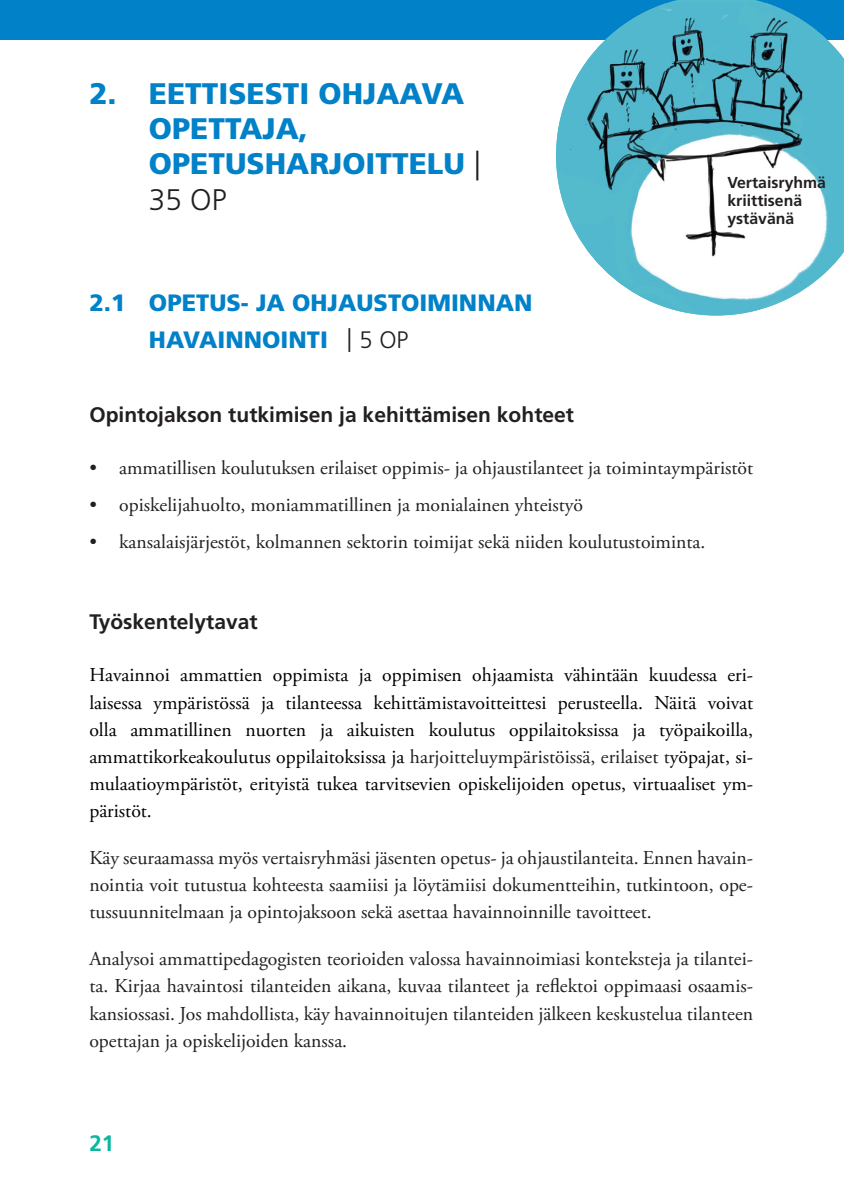
<style>
.page{position:relative;width:844px;height:1191px;background:#fff}
.page>*{position:absolute;margin:0;border:0;box-sizing:border-box;transform-origin:0 0}
.H1_numeroidut_SIN{font:900 29.75px/35.5px "Frutiger";color:#0081c8}
.H2_numeroidut_SIN{font:900 23.62px/36.8px "Frutiger";color:#0081c8}
.t1{font:700 22.4px "Frutiger";color:#09b89e}
.t2{font:700 21px "Frutiger";color:#231f20}
.P_leipä{font:19.6px/27.1px "Adobe Garamond Pro";color:#231f20;text-align:justify}
.P_leipä-2{font:19.6px/27.1px "Adobe Garamond Pro";color:#000;text-align:justify}
.t3{font:700 15.75px/18px "Frutiger";color:#231f20}
.s1{font-weight:300;color:#231f20}
.s2{font-weight:300;font-size:23.8px;color:#231f20}
.s3{color:#231f20}
</style>
<div class="page">
<div style="left:0;top:0;width:843px;height:40px;background:#0081c8"></div>
<img style="left:556px;top:3px;width:285px;height:312px">
<h1 class="H1_numeroidut_SIN" style="left:149px;top:75px;width:333px;text-indent:-60px">2. EETTISESTI OHJAAVA<br>OPETTAJA,<br>OPETUSHARJOITTELU <span class="s1">|<br>35 OP</span></h1>
<h2 class="H2_numeroidut_SIN" style="left:149px;top:284px;width:385px;text-indent:-60px">2.1 OPETUS- JA OHJAUSTOIMINNAN<br>HAVAINNOINTI <span class="s2">| 5 OP</span></h2>
<p class="t3" style="left:727px;top:174px;width:100px">Vertaisryhmä kriittisenä ystävänä</p>
<h3 class="t2" style="left:89px;top:402px;width:486px">Opintojakson tutkimisen ja kehittämisen kohteet</h3>
<p class="P_leipä" style="left:89px;top:455px;width:665px">• ammatillisen koulutuksen erilaiset oppimis- ja ohjaustilanteet ja toimintaympäristöt</p>
<p class="P_leipä" style="left:89px;top:492px;width:495px">• opiskelijahuolto, moniammatillinen ja monialainen yhteistyö</p>
<p class="P_leipä" style="left:89px;top:529px;width:617px">• kansalaisjärjestöt, kolmannen sektorin toimijat sekä niiden koulutustoiminta.</p>
<h3 class="t2" style="left:89px;top:610px;width:170px">Työskentelytavat</h3>
<p class="P_leipä-2" style="left:89px;top:662px;width:665px">Havainnoi ammattien oppimista ja oppimisen ohjaamista vähintään kuudessa eri&shy;laisessa ympäristössä ja tilanteessa kehittämistavoitteittesi perusteella. Näitä voivat olla ammatillinen nuorten ja aikuisten koulutus oppilaitoksissa ja työpaikoilla, ammattikorkeakoulutus oppilaitoksissa ja <span class="s3">harjoitteluympäristöissä, erilaiset t</span>yöpajat, si&shy;mulaatioympäristöt, erityistä tukea tarvitsevien opiskelijoiden opetus, virtuaaliset ym&shy;päristöt.</p>
<p class="P_leipä" style="left:89px;top:845px;width:665px">Käy seuraamassa myös vertaisryhmäsi jäsenten opetus- ja ohjaustilanteita. Ennen havain&shy;nointia voit tutustua kohteesta saamiisi ja löytämiisi dokumentteihin, tutkintoon, ope&shy;tussuunnitelmaan ja opintojaksoon sekä asettaa havainnoinnille tavoitteet.</p>
<p class="P_leipä" style="left:89px;top:946px;width:665px">Analysoi ammattipedagogisten teorioiden valossa havainnoimiasi konteksteja ja tilantei&shy;ta. Kirjaa havaintosi tilanteiden aikana, kuvaa tilanteet ja reflektoi oppimaasi osaamis&shy;kansiossasi. Jos mahdollista, käy havainnoitujen tilanteiden jälkeen keskustelua tilanteen opettajan ja opiskelijoiden kanssa.</p>
<p class="t1" style="left:89px;top:1130px;width:26px">21</p>
</div>
